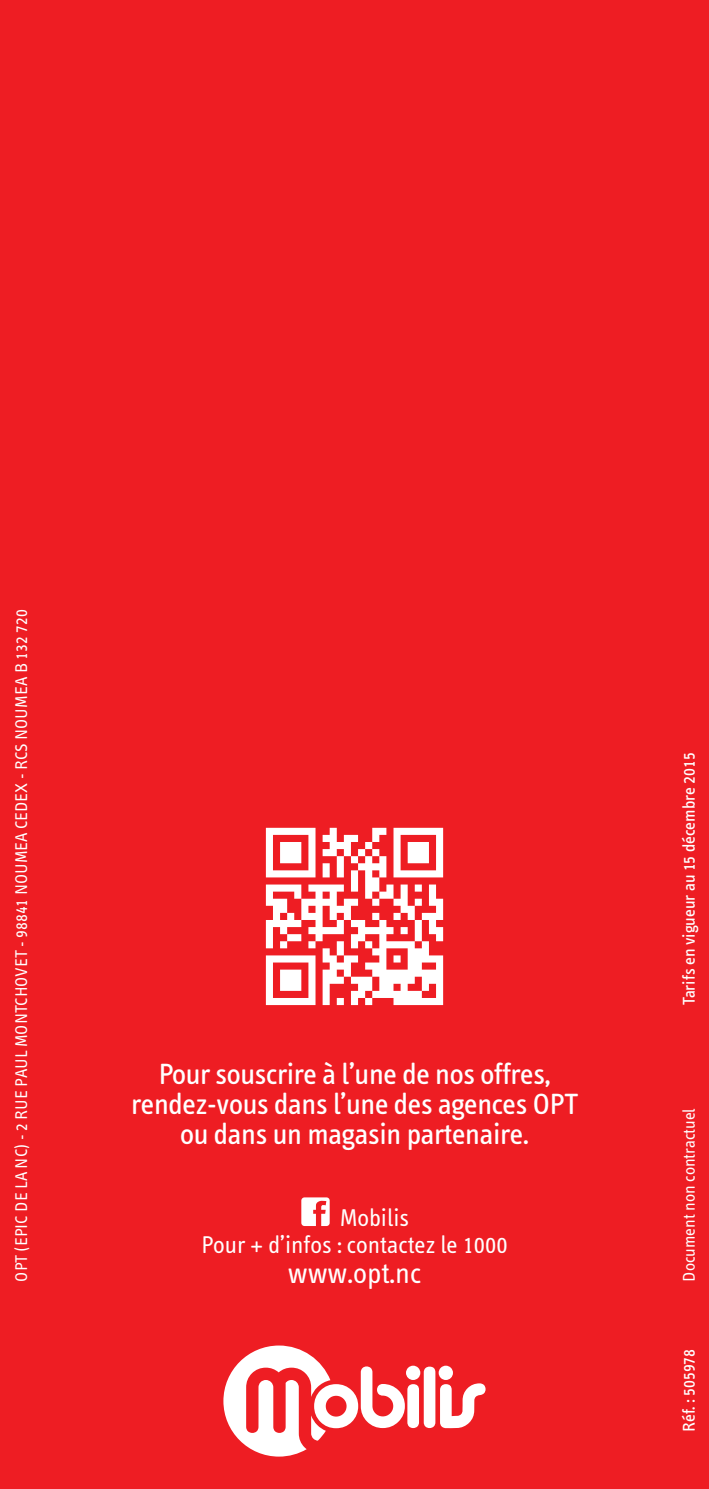
<style>
.page{position:relative;width:709px;height:1489px;background:#fff}
.page>*{position:absolute;margin:0;border:0;box-sizing:border-box;transform-origin:0 0}
.t1{font:30px/30px "Info Text";letter-spacing:-.01em;color:#fff;text-align:center}
.t2{font:30px "Info Text";color:#fff}
.t3{font:25px/27.5px "Info Text";color:#fff}
.t4{font:17.5px "Info Text";color:#fff}
.t5{font:17.5px "Info Text";color:#fff}
.t6{font:17.5px "Info Text Book Caps";color:#fff}
.s1{font-family:"Info Text Normal Caps"}
.s2{font-family:"Info Text Book Caps"}
.s3{font-family:"Info Text"}
</style>
<div class="page">
<div style="left:0;top:0;width:709px;height:1488px;background:#ee1d23"></div>
<svg style="left:223px;top:1345px;width:262px;height:111px"></svg>
<svg style="left:266px;top:827px;width:177px;height:178px"></svg>
<svg style="left:301px;top:1197px;width:29px;height:28px"></svg>
<p class="t4" style="left:12px;top:1281px;width:673px;rotate:-90deg">OPT (EPIC de la NC) - <span class="s1">2</span> rue Paul Montchovet - <span class="s1">98841</span> NOUMEA CEDEX - RCS NOUMEA B <span class="s1">132 720</span></p>
<h1 class="t1" style="left:131px;top:1059px;width:448px">Pour souscrire à l’une de nos offres, rendez-vous dans l’une des agences OPT ou dans un magasin partenaire.</h1>
<h2 class="t3" style="left:201px;top:1203px;width:308px;text-indent:139px">Mobilis<br>Pour + d’infos : contactez le <span class="s1">1000</span></h2>
<h1 class="t2" style="left:288px;top:1256px;width:135px">www.opt.nc</h1>
<p class="t5" style="left:679px;top:1005px;width:254px;rotate:-90deg">Tarifs en vigueur au <span class="s2">15</span> décembre <span class="s2">2015</span></p>
<p class="t4" style="left:679px;top:1281px;width:175px;rotate:-90deg">Document non contractuel</p>
<p class="t6" style="left:679px;top:1431px;width:84px;rotate:-90deg"><span class="s3">Réf. :</span> 505978</p>
</div>
